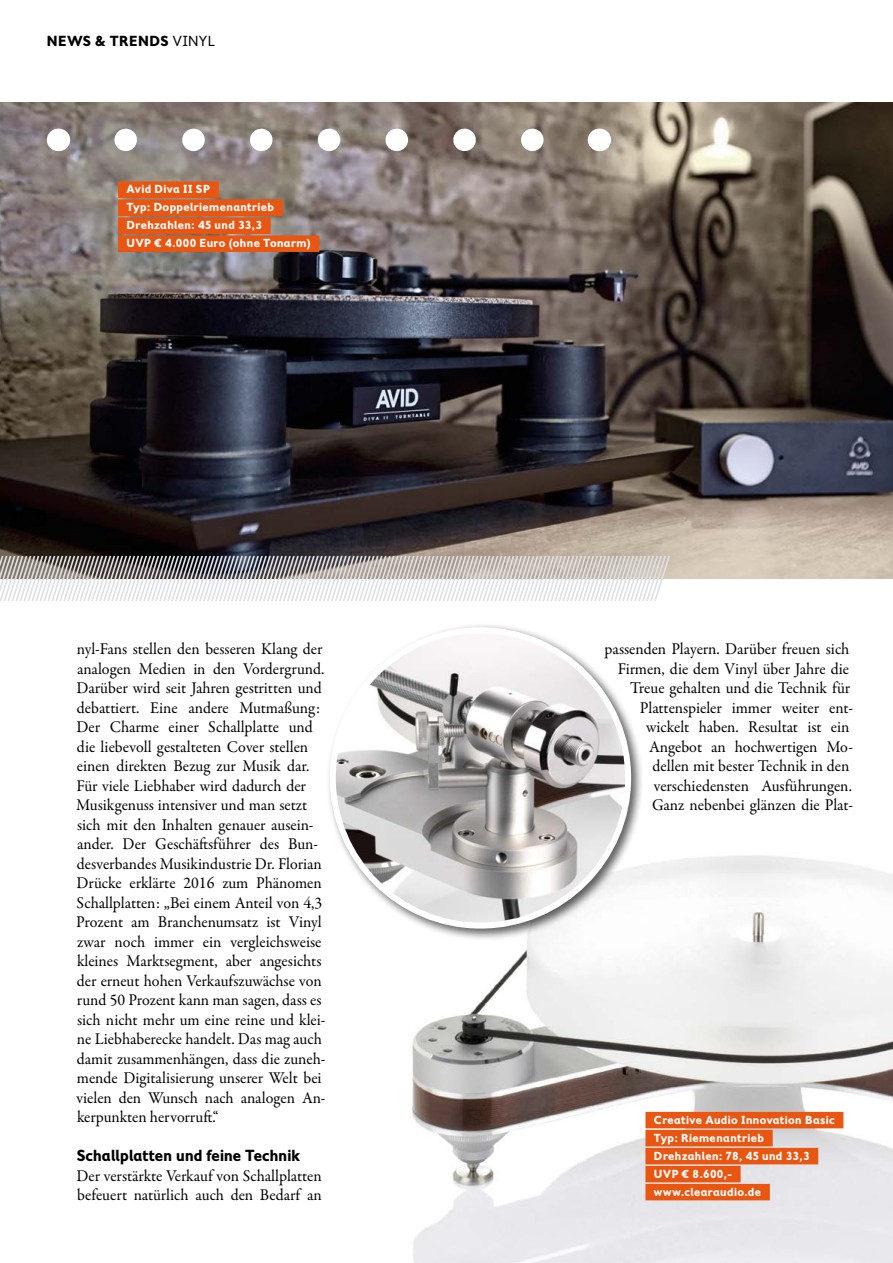
<style>
.page{position:relative;width:893px;height:1263px;background:#fff}
.page>*{position:absolute;margin:0;border:0;box-sizing:border-box;transform-origin:0 0}
.t1{font:16.5px/19.5px "Garamond Premr Pro";color:#000}
.t2{font:700 16.5px "Fiendstar";letter-spacing:-.01em;color:#000}
.t3{font:700 15px "Fiendstar";letter-spacing:.02em;color:#000}
.t4{font:700 12px/18px "Fiendstar";letter-spacing:.015em;color:#fff}
.s1{font-weight:400}
</style>
<div class="page">
<img style="left:0;top:102px;width:893px;height:476px">
<img style="left:412px;top:855px;width:481px;height:408px">
<div style="left:325px;top:623px;width:318px;height:318px;background:#000;opacity:.63"></div>
<img style="left:333px;top:630px;width:295px;height:295px;border-radius:148px">
<div style="left:118px;top:181px;width:101px;height:17px;background:#e85612"></div>
<div style="left:118px;top:199px;width:165px;height:17px;background:#e85612"></div>
<div style="left:118px;top:217px;width:153px;height:17px;background:#e85612"></div>
<div style="left:118px;top:235px;width:201px;height:17px;background:#e85612"></div>
<div style="left:645px;top:1112px;width:198px;height:16px;background:#e85612"></div>
<div style="left:645px;top:1130px;width:128px;height:16px;background:#e85612"></div>
<div style="left:645px;top:1148px;width:173px;height:16px;background:#e85612"></div>
<div style="left:645px;top:1166px;width:96px;height:16px;background:#e85612"></div>
<div style="left:645px;top:1184px;width:125px;height:16px;background:#e85612"></div>
<svg style="left:0;top:556px;width:682px;height:44px"></svg>
<svg style="left:126px;top:129px;width:439px;height:22px"></svg>
<svg style="left:58px;top:129px;width:1px;height:22px"></svg>
<svg style="left:599px;top:129px;width:1px;height:22px"></svg>
<p class="t3" style="left:47px;top:32px;width:170px">News &amp; Tre Nds <span class="s1">Vinyl</span></p>
<p class="t4" style="left:126px;top:180px;width:186px">Avid Diva II SP<br>Typ: Doppelriemenantrieb<br>Drehzahlen: 45 und 33,3<br>UVP € 4.000 Euro (ohne Tonarm)</p>
<p class="t1" style="left:76px;top:639px;width:251px">nyl-Fans stellen den besseren Klang der analogen Medien in den Vordergrund.<br>Darüber wird seit Jahren gestritten und debattiert. Eine andere Mutmaßung:<br>Der Charme einer Schallplatte und die liebevoll gestalteten Cover stellen einen direkten Bezug zur Musik dar.<br>Für viele Liebhaber wird dadurch der Musikgenuss intensiver und man setzt sich mit den Inhalten genauer ausein&shy;ander. Der Geschäftsführer des Bun&shy;desverbandes Musikindustrie Dr. Florian Drücke erklärte 2016 zum Phänomen Schallplatten: „Bei einem Anteil von 4,3<br>Prozent am Branchenumsatz ist Vinyl zwar noch immer ein vergleichsweise kleines Marktsegment, aber angesichts der erneut hohen Verkaufszuwächse von rund 50 Prozent kann man sagen, dass es sich nicht mehr um eine reine und klei&shy;ne Liebhaberecke handelt. Das mag auch damit zusammenhängen, dass die zuneh&shy;mende Digitalisierung unserer Welt bei vielen den Wunsch nach analogen An&shy;kerpunkten hervorruft.“</p>
<p class="t2" style="left:77px;top:1146px;width:225px">Schallplatten und feine Technik</p>
<p class="t1" style="left:76px;top:1166px;width:247px">Der verstärkte Verkauf von Schallplatten befeuert natürlich auch den Bedarf an</p>
<p class="t1" style="left:605px;top:639px;width:250px;text-align:right">passenden Playern. Darüber freuen sich Firmen, die dem Vinyl über Jahre die Treue gehalten und die Technik für Plattenspieler immer weiter ent&shy;wickelt haben. Resultat ist ein Angebot an hochwertigen Mo-<br>dellen mit bester Technik in den verschiedensten Ausführungen.<br>Ganz nebenbei glänzen die Plat-</p>
<p class="t4" style="left:654px;top:1110px;width:182px">Creative Audio Innovation Basic<br>Typ: Riemenantrieb<br>Drehzahlen: 78, 45 und 33,3<br>UVP € 8.600,- www.clearaudio.de</p>
</div>
